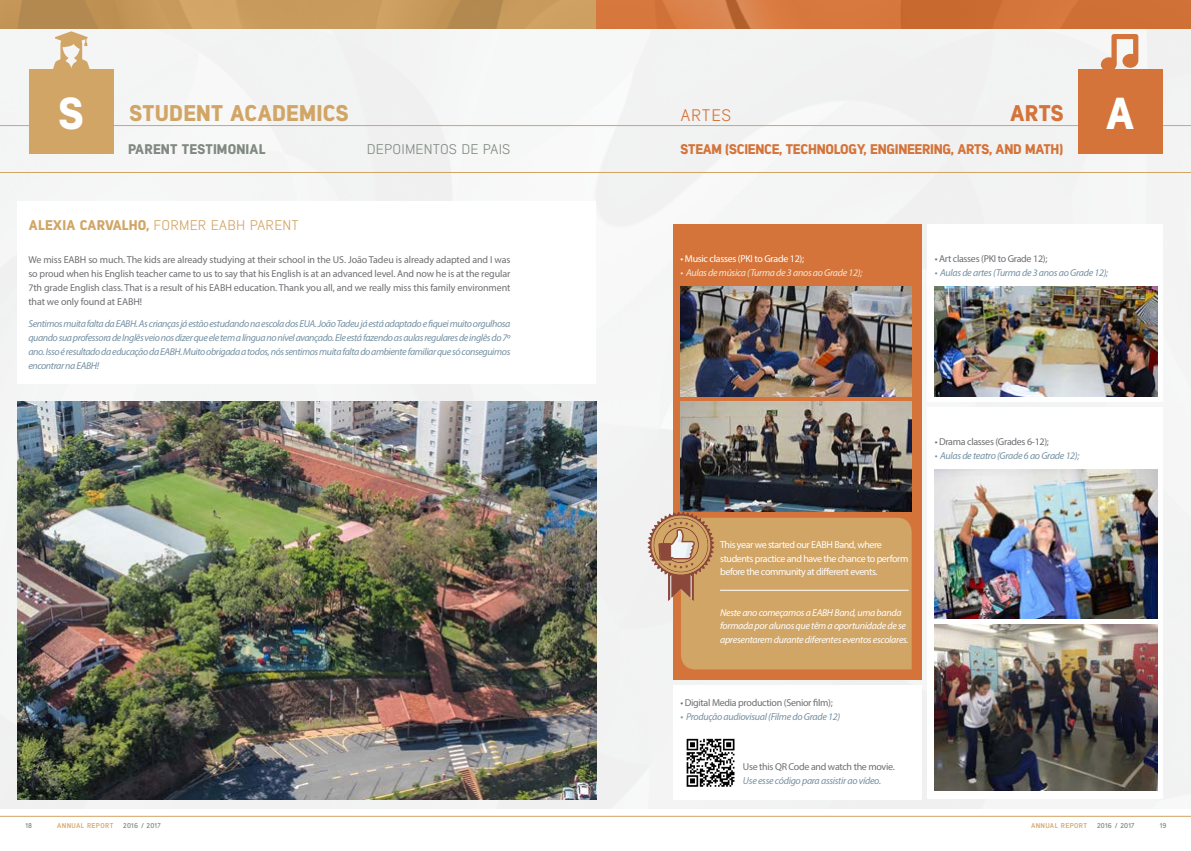
<style>
.page{position:relative;width:1191px;height:851px;background:#fff}
.page>*{position:absolute;margin:0;border:0;box-sizing:border-box;transform-origin:0 0}
.t1{font:800 44.7px "Lintel";color:#fff}
.t2{font:800 22.7px "Lintel";letter-spacing:.01em;color:#d1a566}
.t3{font:800 22.7px "Lintel";color:#d4743a}
.t4{font:16.7px "Lintel";letter-spacing:.03em;color:#d4743a}
.t5{font:800 14px "Lintel";letter-spacing:-.02em;color:#d4743a}
.t6{font:14px "Lintel";letter-spacing:.01em;color:#d1a566}
.t7{font:800 14px "Lintel";letter-spacing:.01em;color:#808a81}
.t8{font:14px "Lintel";letter-spacing:.01em;color:#808a81}
.t9{font:italic 10px/14px "Myriad Pro";letter-spacing:-.03em;color:#7591a3;text-align:justify}
.t10{font:10px/14px "Myriad Pro";letter-spacing:-.03em;color:#6d6e71;text-align:justify}
.t11{font:10px/13.5px "Myriad Pro";letter-spacing:-.04em;color:#fff}
.t12{font:italic 10px/13.5px "Myriad Pro";letter-spacing:-.03em;color:#fff}
.t13{font:italic 10px "Myriad Pro";letter-spacing:-.03em;color:#f3e7d6}
.t14{font:700 7px "Lintel";letter-spacing:.05em;color:#d1a566}
.t15{font:700 7px "Lintel";letter-spacing:.04em;color:#808a81}
.s1{font-weight:800}
</style>
<div class="page">
<div style="left:0;top:28px;width:1191px;height:780px;background:#f3f3f4"></div>
<div style="left:673px;top:224px;width:248px;height:455px;background:#d4743a"></div>
<div style="left:673px;top:685px;width:248px;height:114px;background:#fff"></div>
<div style="left:927px;top:224px;width:236px;height:178px;background:#fff"></div>
<div style="left:927px;top:407px;width:236px;height:392px;background:#fff"></div>
<svg style="left:49px;top:31px;width:45px;height:38px"></svg>
<img style="left:0;top:0;width:596px;height:28px">
<svg style="left:596px;top:0;width:595px;height:28px;background:#d2743b"></svg>
<hr style="left:0;top:125px;width:1191px;height:1px;background:#d1a566">
<hr style="left:0;top:172px;width:1191px;height:1px;background:#d1a566">
<hr style="left:0;top:816px;width:1191px;height:1px;background:#d1a566">
<div style="left:29px;top:69px;width:85px;height:85px;background:#d1a566"></div>
<div style="left:1077px;top:69px;width:85px;height:85px;background:#d4743a"></div>
<div style="left:17px;top:201px;width:578px;height:183px;background:#fff"></div>
<svg style="left:1100px;top:34px;width:38px;height:35px"></svg>
<img style="left:680px;top:286px;width:231px;height:110px">
<img style="left:680px;top:402px;width:231px;height:109px">
<img style="left:17px;top:402px;width:579px;height:397px">
<img style="left:934px;top:286px;width:223px;height:110px">
<img style="left:934px;top:469px;width:223px;height:149px">
<img style="left:934px;top:624px;width:223px;height:166px">
<img style="left:686px;top:738px;width:49px;height:49px">
<svg style="left:647px;top:511px;width:264px;height:158px;background:#d0a56d"></svg>
<hr style="left:720px;top:590px;width:188px;height:1px;background:#fff">
<h1 class="t1" style="left:59px;top:81px;width:27px">S</h1>
<h1 class="t1" style="left:1105px;top:81px;width:30px">A</h1>
<h2 class="t2" style="left:129px;top:96px;width:221px">STUDENT ACADEMICS</h2>
<h3 class="t4" style="left:680px;top:103px;width:52px">ARTES</h3>
<h2 class="t3" style="left:1010px;top:96px;width:55px">ARTS</h2>
<h3 class="t7" style="left:128px;top:139px;width:139px">PARENT TESTIMONIAL</h3>
<h3 class="t8" style="left:367px;top:140px;width:145px">DEPOIMENTOS DE PAIS</h3>
<h3 class="t5" style="left:680px;top:139px;width:384px">STEAM (SCIENCE, TECHNOLOGY, ENGINEERING, ARTS, AND MATH)</h3>
<h3 class="t6" style="left:29px;top:215px;width:271px"><span class="s1">ALEXIA CARVALHO,</span> FORMER EABH PARENT</h3>
<p class="t10" style="left:28px;top:252px;width:483px">We miss EABH so much. The kids are already studying at their school in the US. João Tadeu is already adapted and I was so proud when his English teacher came to us to say that his English is at an advanced level. And now he is at the regular 7th grade English class. That is a result of his EABH education. Thank you all, and we really miss this family environment that we only found at EABH!</p>
<p class="t9" style="left:28px;top:316px;width:483px">Sentimos muita falta da EABH. As crianças já estão estudando na escola dos EUA. João Tadeu já está adaptado e fiquei muito orgulhosa quando sua professora de Inglês veio nos dizer que ele tem a língua no nível avançado. Ele está fazendo as aulas regulares de inglês do 7º ano. Isso é resultado da educação da EABH. Muito obrigada a todos, nós sentimos muita falta do ambiente familiar que só conseguimos encontrar na EABH!</p>
<p class="t11" style="left:680px;top:252px;width:125px">• Music classes (PKI to Grade 12);</p>
<p class="t13" style="left:680px;top:266px;width:183px">• Aulas de música (Turma de 3 anos ao Grade 12);</p>
<p class="t10" style="left:934px;top:251px;width:114px">• Art classes (PKI to Grade 12);</p>
<p class="t9" style="left:934px;top:265px;width:175px">• Aulas de artes (Turma de 3 anos ao Grade 12);</p>
<p class="t10" style="left:934px;top:435px;width:116px">• Drama classes (Grades 6-12);</p>
<p class="t9" style="left:934px;top:449px;width:146px">• Aulas de teatro (Grade 6 ao Grade 12);</p>
<p class="t11" style="left:720px;top:538px;width:190px">This year we started our EABH Band, where students practice and have the chance to perform before the community at different events.</p>
<p class="t12" style="left:720px;top:605px;width:190px">Neste ano começamos a EABH Band, uma banda formada por alunos que têm a oportunidade de se apresentarem durante diferentes eventos escolares.</p>
<p class="t10" style="left:680px;top:695px;width:154px">• Digital Media production (Senior film);</p>
<p class="t9" style="left:680px;top:709px;width:161px">• Produção audiovisual (Filme do Grade 12)</p>
<p class="t10" style="left:743px;top:759px;width:153px">Use this QR Code and watch the movie.</p>
<p class="t9" style="left:743px;top:773px;width:140px">Use esse código para assistir ao vídeo.</p>
<p class="t15" style="left:25px;top:820px;width:8px">18</p>
<p class="t14" style="left:57px;top:820px;width:58px">ANNUAL REPORT</p>
<p class="t15" style="left:123px;top:820px;width:39px">2016 / 2017</p>
<p class="t14" style="left:1031px;top:820px;width:58px">ANNUAL REPORT</p>
<p class="t15" style="left:1097px;top:820px;width:39px">2016 / 2017</p>
<p class="t15" style="left:1159px;top:820px;width:8px">19</p>
</div>
